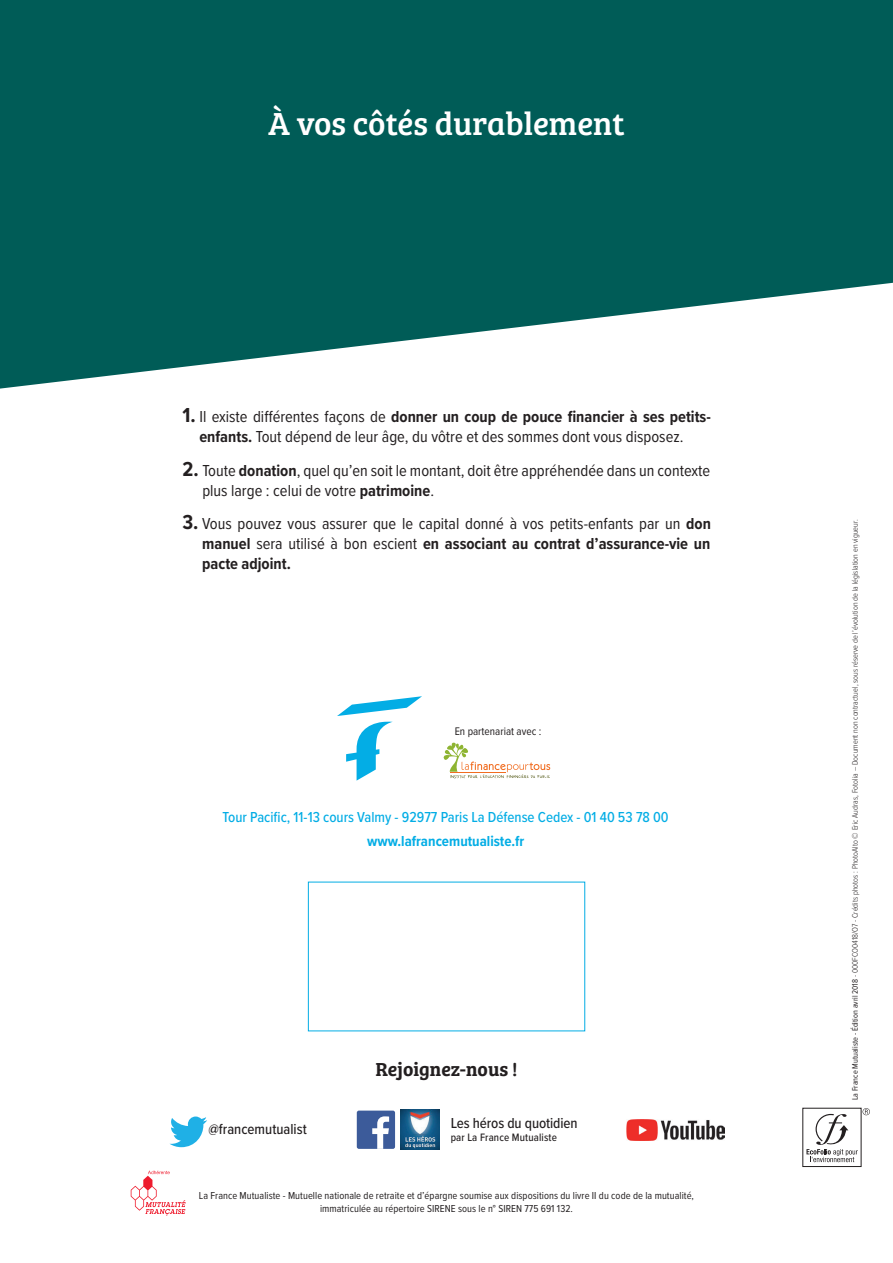
<style>
.page{position:relative;width:893px;height:1263px;background:#fff}
.page>*{position:absolute;margin:0;border:0;box-sizing:border-box;transform-origin:0 0}
.t1{font:33px "Bree Serif";color:#fff}
.t2{font:19.5px "Bree Serif Sb";color:#231f20}
.t3{font:16.5px/19.8px "Proxima Nova Cond";color:#231f20}
.t4{font:500 15px "Proxima Nova Cond";color:#03ade5}
.t5{font:500 15px "Proxima Nova Cond";letter-spacing:-.005em;color:#231f20}
.t6{font:700 15px "Proxima Nova Cond";color:#03ade5}
.t7{font:11.4px "Proxima Nova Cond";color:#231f20}
.t8{font:500 11.1px "Proxima Nova Cond";letter-spacing:.01em;color:#231f20}
.t9{font:10.5px/12.8px "Proxima Nova Cond";letter-spacing:.005em;color:#231f20;text-align:center}
.t10{font:300 8.25px "Proxima Nova Cond";color:#231f20}
.s1{font-weight:700;font-size:21px}
.s2{font-weight:700}
.s3{font-weight:400}
</style>
<div class="page">
<svg style="left:444px;top:743px;width:106px;height:35px"></svg>
<svg style="left:0;top:0;width:893px;height:389px;background:#22726d"></svg>
<div style="left:802px;top:1108px;width:59px;height:59px;border:1px solid #231f20"></div>
<svg style="left:806px;top:1108px;width:64px;height:54px"></svg>
<svg style="left:131px;top:1171px;width:55px;height:45px"></svg>
<svg style="left:169px;top:1116px;width:38px;height:31px"></svg>
<div style="left:357px;top:1110px;width:38px;height:39px;background:#3c5b9a;border-radius:2px"></div>
<svg style="left:372px;top:1116px;width:17px;height:33px"></svg>
<img style="left:400px;top:1110px;width:39px;height:39px">
<svg style="left:337px;top:696px;width:85px;height:85px"></svg>
<img style="left:627px;top:1119px;width:97px;height:22px">
<h1 class="t1" style="left:268px;top:99px;width:358px">À vos côtés durablement</h1>
<p class="t3" style="left:199px;top:406px;width:513px;text-indent:-17px"><span class="s1">1.</span> Il existe différentes façons de <span class="s2">donner un coup de pouce financier à ses petits&shy;enfants.</span> Tout dépend de leur âge, du vôtre et des sommes dont vous disposez.</p>
<p class="t3" style="left:202px;top:460px;width:509px;text-indent:-20px"><span class="s1">2.</span> Toute <span class="s2">donation</span>, quel qu’en soit le montant, doit être appréhendée dans un contexte plus large : celui de votre <span class="s2">patrimoine</span>.</p>
<p class="t3" style="left:202px;top:513px;width:510px;text-align:justify;text-indent:-20px"><span class="s1">3.</span> Vous pouvez vous assurer que le capital donné à vos petits-enfants par un <span class="s2">don manuel</span> sera utilisé à bon escient <span class="s2">en associant au contrat d’assurance-vie un pacte adjoint.</span></p>
<p class="t7" style="left:455px;top:723px;width:88px">En partenariat avec :</p>
<p class="t4" style="left:223px;top:806px;width:448px">Tour Pacific, 11-13 cours Valmy - 92977 Paris La Défense Cedex - 01 40 53 78 00</p>
<p class="t6" style="left:367px;top:830px;width:159px">www.lafrancemutualiste.fr</p>
<p class="t2" style="left:375px;top:1054px;width:144px">Rejoignez-nous !</p>
<p class="t5" style="left:208px;top:1118px;width:100px">@francemutualist</p>
<p class="t5" style="left:451px;top:1112px;width:128px">Les héros du quotidien</p>
<p class="t8" style="left:451px;top:1129px;width:108px">par La France Mutualiste</p>
<p class="t9" style="left:199px;top:1189px;width:496px">La France Mutualiste - Mutuelle nationale de retraite et d’épargne soumise aux dispositions du livre II du code de la mutualité, immatriculée au répertoire SIRENE sous le n° SIREN 775 691 132.</p>
<p class="t10" style="left:849px;top:1100px;width:582px;rotate:-90deg"><span class="s3">La France Mutualiste - Édition avril 2018</span> - 000FCO0418/O7 - Crédits photos : PhotoAlto © Eric Audras, Fotolia – Document non contractuel, sous réserve de l’évolution de la législation en vigueur.</p>
</div>
